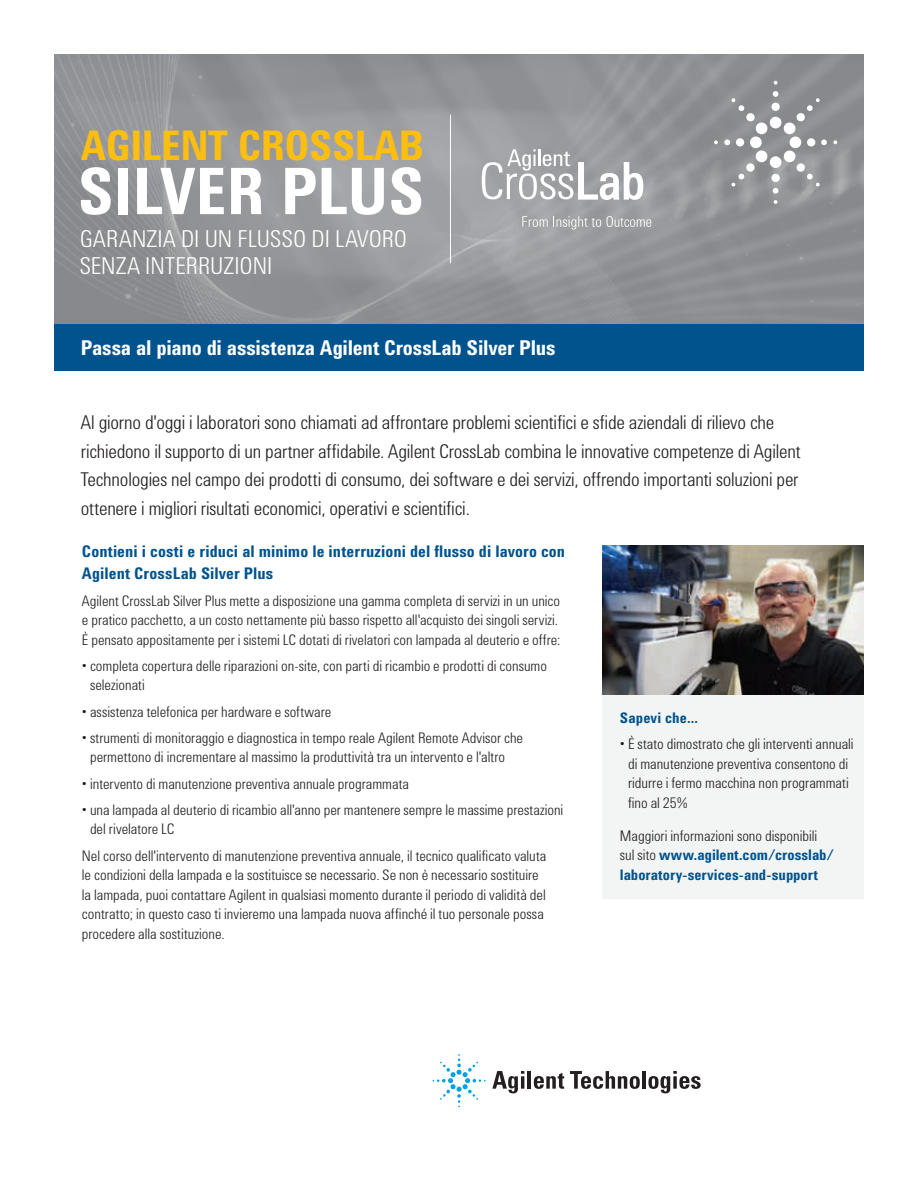
<style>
.page{position:relative;width:918px;height:1188px;background:#fff}
.page>*{position:absolute;margin:0;border:0;box-sizing:border-box;transform-origin:0 0}
.t1{font:700 66px "Agilent Condensed CFF";color:#fff}
.t2{font:700 42px "Agilent Condensed CFF";letter-spacing:-.01em;color:#fdbe12}
.t3{font:300 24px/27px "Agilent Condensed CFF";letter-spacing:.005em;color:#fff}
.t4{font:700 21px "Agilent Condensed CFF";letter-spacing:-.01em;color:#fff}
.t5{font:300 19.5px/28.5px "Agilent Condensed CFF";letter-spacing:-.01em;color:#231f20}
.t6{font:700 16.5px/22.5px "Agilent Condensed CFF";letter-spacing:.005em;color:#00538d}
.t7{font:300 15px/19.5px "Agilent Condensed CFF";color:#231f20}
.t8{font:700 15px/19.5px "Agilent Condensed CFF";color:#00538d}
.s1{font-weight:300;color:#231f20}
</style>
<div class="page">
<div style="left:602px;top:545px;width:262px;height:354px;background:#f3f4f4"></div>
<div style="left:54px;top:324px;width:810px;height:47px;background:#00538d"></div>
<img style="left:54px;top:54px;width:596px;height:270px">
<img style="left:365px;top:122px;width:499px;height:202px">
<svg style="left:482px;top:149px;width:161px;height:51px"></svg>
<svg style="left:522px;top:216px;width:129px;height:14px;background:#aeafb2"></svg>
<hr style="left:450px;top:115px;width:1px;height:148px;background:#fff">
<svg style="left:492px;top:1071px;width:32px;height:22px"></svg>
<hr style="left:528px;top:1071px;width:3px;height:18px;background:#231f20">
<svg style="left:534px;top:1073px;width:30px;height:16px"></svg>
<svg style="left:570px;top:1071px;width:70px;height:18px"></svg>
<hr style="left:642px;top:1071px;width:4px;height:18px;background:#231f20">
<svg style="left:648px;top:1071px;width:53px;height:22px"></svg>
<svg style="left:433px;top:1054px;width:53px;height:53px"></svg>
<svg style="left:833px;top:140px;width:4px;height:4px"></svg>
<svg style="left:774px;top:200px;width:4px;height:4px"></svg>
<svg style="left:714px;top:140px;width:4px;height:4px"></svg>
<svg style="left:724px;top:91px;width:103px;height:103px;background:#9ea0a2"></svg>
<img style="left:603px;top:545px;width:261px;height:149px">
<h2 class="t2" style="left:81px;top:114px;width:345px">AGILENT CROSSLAB</h2>
<h1 class="t1" style="left:78px;top:142px;width:348px">SILVER PLUS</h1>
<h3 class="t3" style="left:80px;top:223px;width:329px">GARANZIA DI UN FLUSSO DI LAVORO<br>SENZA INTERRUZIONI</h3>
<h3 class="t4" style="left:81px;top:332px;width:476px">Passa al piano di assistenza Agilent CrossLab Silver Plus</h3>
<p class="t5" style="left:81px;top:407px;width:721px">Al giorno d'oggi i laboratori sono chiamati ad affrontare problemi scientifici e sfide aziendali di rilievo che richiedono il supporto di un partner affidabile. Agilent CrossLab combina le innovative competenze di Agilent Technologies nel campo dei prodotti di consumo, dei software e dei servizi, offrendo importanti soluzioni per ottenere i migliori risultati economici, operativi e scientifici.</p>
<p class="t6" style="left:82px;top:539px;width:485px">Contieni i costi e riduci al minimo le interruzioni del flusso di lavoro con<br>Agilent CrossLab Silver Plus</p>
<p class="t7" style="left:82px;top:590px;width:480px">Agilent CrossLab Silver Plus mette a disposizione una gamma completa di servizi in un unico e pratico pacchetto, a un costo nettamente più basso rispetto all'acquisto dei singoli servizi.<br>È pensato appositamente per i sistemi LC dotati di rivelatori con lampada al deuterio e offre:</p>
<p class="t7" style="left:90px;top:655px;width:458px;text-indent:-8px">• completa copertura delle riparazioni on-site, con parti di ricambio e prodotti di consumo selezionati</p>
<p class="t7" style="left:82px;top:701px;width:251px">• assistenza telefonica per hardware e software</p>
<p class="t7" style="left:90px;top:727px;width:434px;text-indent:-8px">• strumenti di monitoraggio e diagnostica in tempo reale Agilent Remote Advisor che permettono di incrementare al massimo la produttività tra un intervento e l'altro</p>
<p class="t7" style="left:82px;top:773px;width:329px">• intervento di manutenzione preventiva annuale programmata</p>
<p class="t7" style="left:90px;top:799px;width:475px;text-indent:-8px">• una lampada al deuterio di ricambio all'anno per mantenere sempre le massime prestazioni del rivelatore LC</p>
<p class="t7" style="left:82px;top:845px;width:466px">Nel corso dell'intervento di manutenzione preventiva annuale, il tecnico qualificato valuta le condizioni della lampada e la sostituisce se necessario. Se non è necessario sostituire la lampada, puoi contattare Agilent in qualsiasi momento durante il periodo di validità del contratto; in questo caso ti invieremo una lampada nuova affinché il tuo personale possa procedere alla sostituzione.</p>
<p class="t8" style="left:620px;top:708px;width:80px">Sapevi che…</p>
<p class="t7" style="left:628px;top:733px;width:227px;text-indent:-8px">• È stato dimostrato che gli interventi annuali di manutenzione preventiva consentono di ridurre i fermo macchina non programmati fino al 25%</p>
<p class="t8" style="left:620px;top:825px;width:216px"><span class="s1">Maggiori informazioni sono disponibili sul sito</span> www.agilent.com/crosslab/ laboratory-services-and-support</p>
</div>
